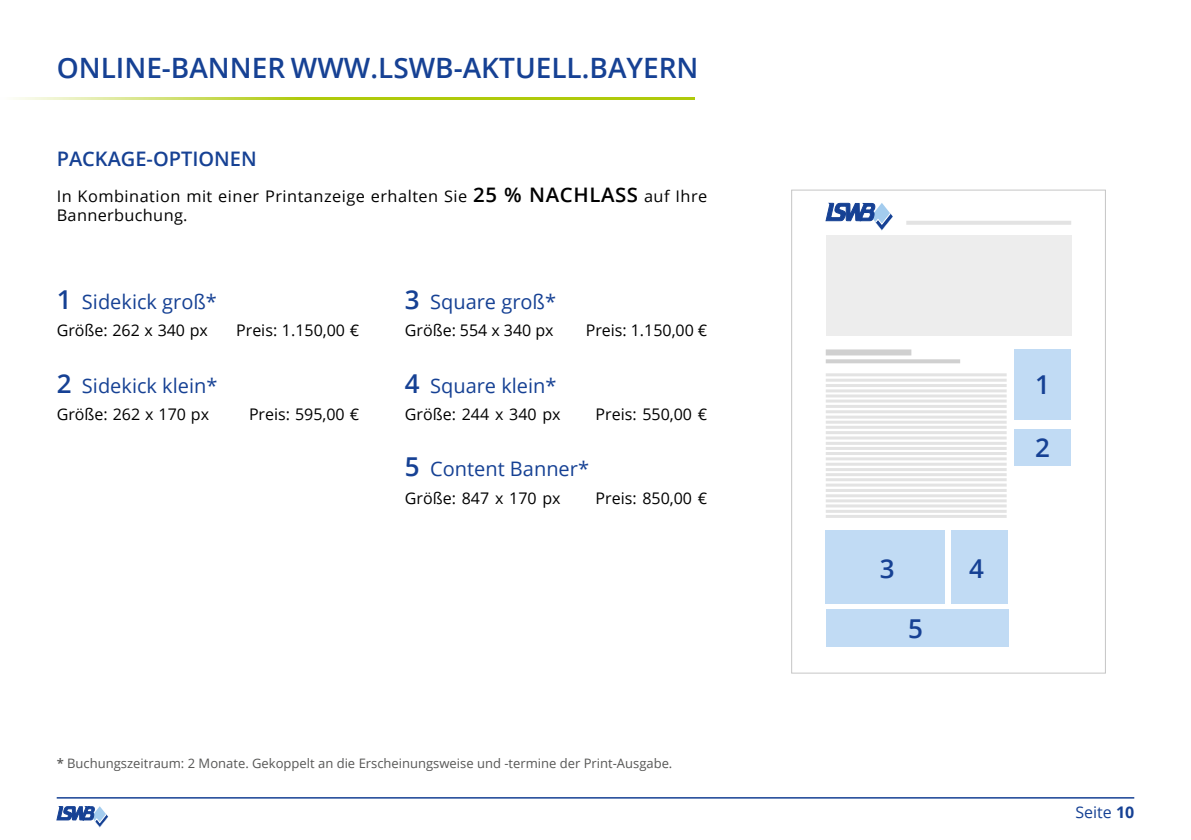
<style>
.page{position:relative;width:1191px;height:840px;background:#fff}
.page>*{position:absolute;margin:0;border:0;box-sizing:border-box;transform-origin:0 0}
.t1{font:600 28px "Open Sans";color:#164194}
.t2{font:600 26px "Open Sans";color:#164194}
.t3{font:20px "Open Sans";color:#164194}
.t4{font:600 20px "Open Sans";color:#164194}
.t5{font:16px "Open Sans";color:#000}
.t6{font:16px/19.2px "Open Sans";letter-spacing:.03em;color:#000}
.t7{font:16px "Open Sans";color:#164194}
.t8{font:13px "Open Sans";color:#575756}
.s1{font-weight:600;font-size:20px}
.s2{font-weight:600;font-size:26px}
.s3{font-weight:600}
.s4{font-weight:700}
</style>
<div class="page">
<hr style="left:57px;top:796px;width:1077px;height:2px;background:#164194">
<svg style="left:57px;top:806px;width:51px;height:21px"></svg>
<div style="left:791px;top:189px;width:315px;height:484px;border:1px solid #c6c6c6"></div>
<div style="left:951px;top:530px;width:57px;height:73px;background:#c1dbf4"></div>
<div style="left:826px;top:609px;width:182px;height:37px;background:#c1dbf4"></div>
<div style="left:825px;top:530px;width:120px;height:73px;background:#c1dbf4"></div>
<hr style="left:0;top:97px;width:694px;height:3px;background:#afca0b">
<div style="left:1014px;top:428px;width:57px;height:37px;background:#c1dbf4"></div>
<div style="left:1014px;top:349px;width:57px;height:71px;background:#c1dbf4"></div>
<div style="left:825px;top:235px;width:246px;height:101px;background:#ededed"></div>
<svg style="left:825px;top:203px;width:67px;height:27px"></svg>
<hr style="left:906px;top:221px;width:165px;height:4px;background:#e3e3e3">
<div style="left:825px;top:349px;width:86px;height:6px;background:#d0d0d0"></div>
<svg style="left:825px;top:359px;width:135px;height:4px"></svg>
<hr style="left:825px;top:373px;width:181px;height:3px;background:#e3e3e3">
<hr style="left:825px;top:399px;width:181px;height:3px;background:#e3e3e3">
<hr style="left:825px;top:425px;width:181px;height:3px;background:#e3e3e3">
<hr style="left:825px;top:452px;width:181px;height:3px;background:#e3e3e3">
<hr style="left:825px;top:478px;width:181px;height:3px;background:#e3e3e3">
<hr style="left:825px;top:378px;width:181px;height:3px;background:#e3e3e3">
<hr style="left:825px;top:404px;width:181px;height:3px;background:#e3e3e3">
<hr style="left:825px;top:431px;width:181px;height:3px;background:#e3e3e3">
<hr style="left:825px;top:457px;width:181px;height:3px;background:#e3e3e3">
<hr style="left:825px;top:483px;width:181px;height:3px;background:#e3e3e3">
<hr style="left:825px;top:384px;width:181px;height:3px;background:#e3e3e3">
<hr style="left:825px;top:410px;width:181px;height:3px;background:#e3e3e3">
<hr style="left:825px;top:436px;width:181px;height:3px;background:#e3e3e3">
<hr style="left:825px;top:462px;width:181px;height:3px;background:#e3e3e3">
<hr style="left:825px;top:488px;width:181px;height:3px;background:#e3e3e3">
<hr style="left:825px;top:504px;width:181px;height:3px;background:#e3e3e3">
<hr style="left:825px;top:389px;width:181px;height:3px;background:#e3e3e3">
<hr style="left:825px;top:415px;width:181px;height:3px;background:#e3e3e3">
<hr style="left:825px;top:441px;width:181px;height:3px;background:#e3e3e3">
<hr style="left:825px;top:468px;width:181px;height:3px;background:#e3e3e3">
<hr style="left:825px;top:494px;width:181px;height:3px;background:#e3e3e3">
<hr style="left:825px;top:509px;width:181px;height:3px;background:#e3e3e3">
<hr style="left:825px;top:394px;width:181px;height:3px;background:#e3e3e3">
<hr style="left:825px;top:420px;width:181px;height:3px;background:#e3e3e3">
<hr style="left:825px;top:446px;width:181px;height:3px;background:#e3e3e3">
<hr style="left:825px;top:473px;width:181px;height:3px;background:#e3e3e3">
<hr style="left:825px;top:499px;width:181px;height:3px;background:#e3e3e3">
<hr style="left:825px;top:514px;width:181px;height:3px;background:#e3e3e3">
<h1 class="t1" style="left:57px;top:49px;width:643px">ONLINE-BANNER WWW.LSWB-AKTUELL.BAYERN</h1>
<p class="t4" style="left:57px;top:145px;width:201px">PACKAGE-OPTIONEN</p>
<p class="t6" style="left:57px;top:186px;width:652px">In Kombination mit einer Printanzeige erhalten Sie <span class="s1">25 % NACHLASS</span> auf Ihre<br>Bannerbuchung.</p>
<p class="t3" style="left:57px;top:287px;width:162px"><span class="s2">1</span> Sidekick groß*</p>
<p class="t5" style="left:57px;top:319px;width:153px">Größe: 262 x 340 px</p>
<p class="t5" style="left:236px;top:319px;width:124px">Preis: 1.150,00 €</p>
<p class="t3" style="left:57px;top:371px;width:162px"><span class="s2">2</span> Sidekick klein*</p>
<p class="t5" style="left:57px;top:403px;width:154px">Größe: 262 x 170 px</p>
<p class="t5" style="left:249px;top:403px;width:112px">Preis: 595,00 €</p>
<p class="t3" style="left:405px;top:287px;width:153px"><span class="s2">3</span> Square groß*</p>
<p class="t5" style="left:405px;top:319px;width:150px">Größe: 554 x 340 px</p>
<p class="t5" style="left:585px;top:319px;width:123px">Preis: 1.150,00 €</p>
<p class="t3" style="left:405px;top:371px;width:153px"><span class="s2">4</span> Square klein*</p>
<p class="t5" style="left:405px;top:403px;width:157px">Größe: 244 x 340 px</p>
<p class="t5" style="left:595px;top:403px;width:113px">Preis: 550,00 €</p>
<p class="t3" style="left:405px;top:455px;width:186px"><span class="s2">5</span> Content Banner*</p>
<p class="t5" style="left:405px;top:487px;width:157px">Größe: 847 x 170 px</p>
<p class="t5" style="left:595px;top:487px;width:113px">Preis: 850,00 €</p>
<p class="t8" style="left:57px;top:754px;width:617px"><span class="s3">*</span> Buchungszeitraum: 2 Monate. Gekoppelt an die Erscheinungsweise und -termine der Print-Ausgabe.</p>
<h2 class="t2" style="left:880px;top:550px;width:16px">3</h2>
<h2 class="t2" style="left:908px;top:610px;width:16px">5</h2>
<h2 class="t2" style="left:969px;top:550px;width:16px">4</h2>
<h2 class="t2" style="left:1035px;top:367px;width:16px">1</h2>
<h2 class="t2" style="left:1035px;top:429px;width:16px">2</h2>
<p class="t7" style="left:1075px;top:801px;width:60px">Seite <span class="s4">10</span></p>
</div>
